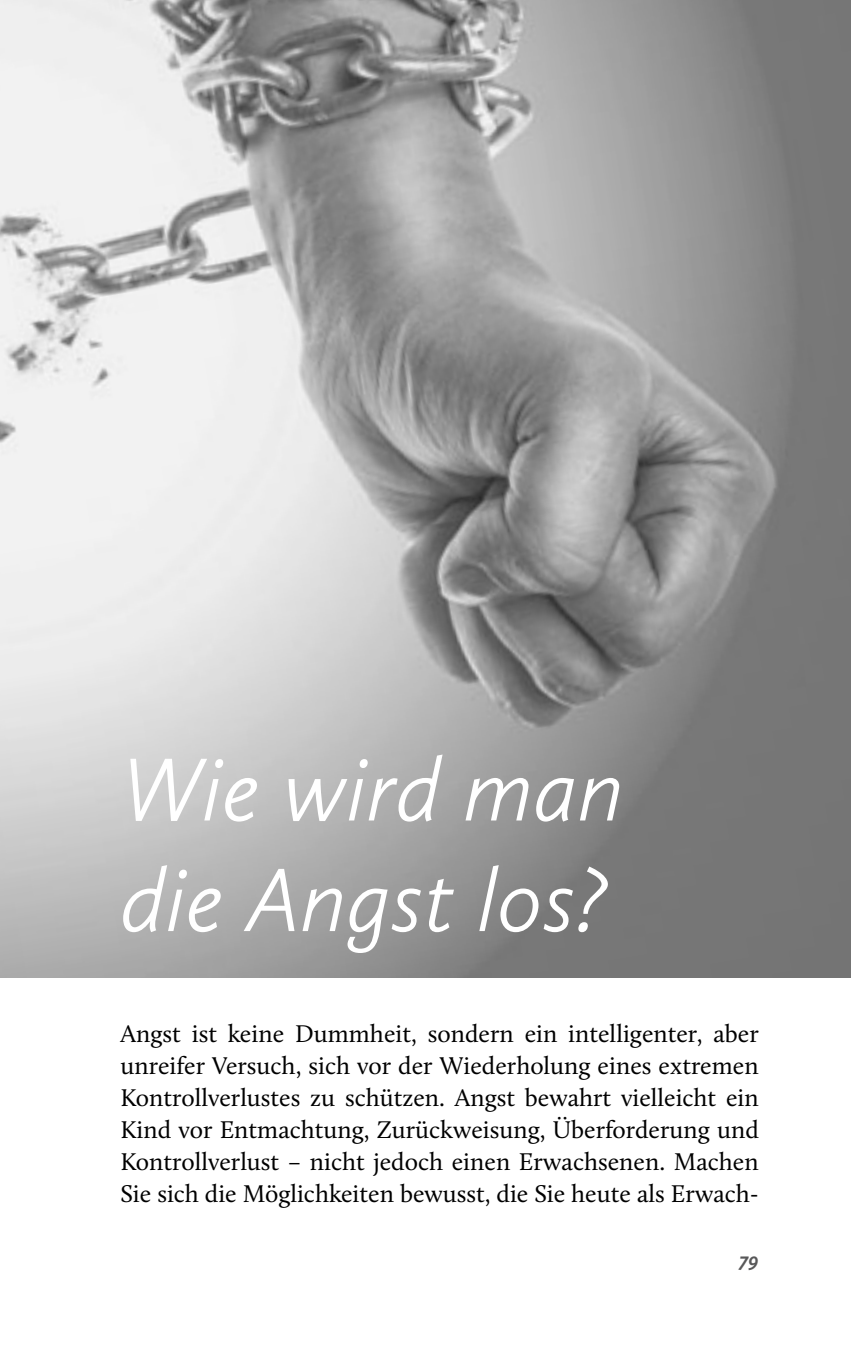
<style>
.page{position:relative;width:851px;height:1347px;background:#fff}
.page>*{position:absolute;margin:0;border:0;box-sizing:border-box;transform-origin:0 0}
.t1{font:italic 300 92.5px/110.5px "Calluna Sans";color:#fff}
.t2{font:25px/32px "Calluna";color:#000;text-align:justify}
.t3{font:italic 700 20px "Calluna Sans";color:#585859}
</style>
<div class="page">
<img style="left:0;top:0;width:850px;height:977px">
<h1 class="t1" style="left:120px;top:733px;width:505px">Wie wird man die Angst los?</h1>
<p class="t2" style="left:120px;top:1017px;width:639px">Angst ist keine Dummheit, sondern ein intelligenter, aber unreifer Versuch, sich vor der Wiederholung eines extremen Kontrollverlustes zu schützen. Angst bewahrt vielleicht ein Kind vor Entmachtung, Zurückweisung, Überforderung und Kontrollverlust – nicht jedoch einen Erwachsenen. Machen Sie sich die Möglichkeiten bewusst, die Sie heute als Erwach-</p>
<p class="t3" style="left:739px;top:1246px;width:21px">79</p>
</div>
